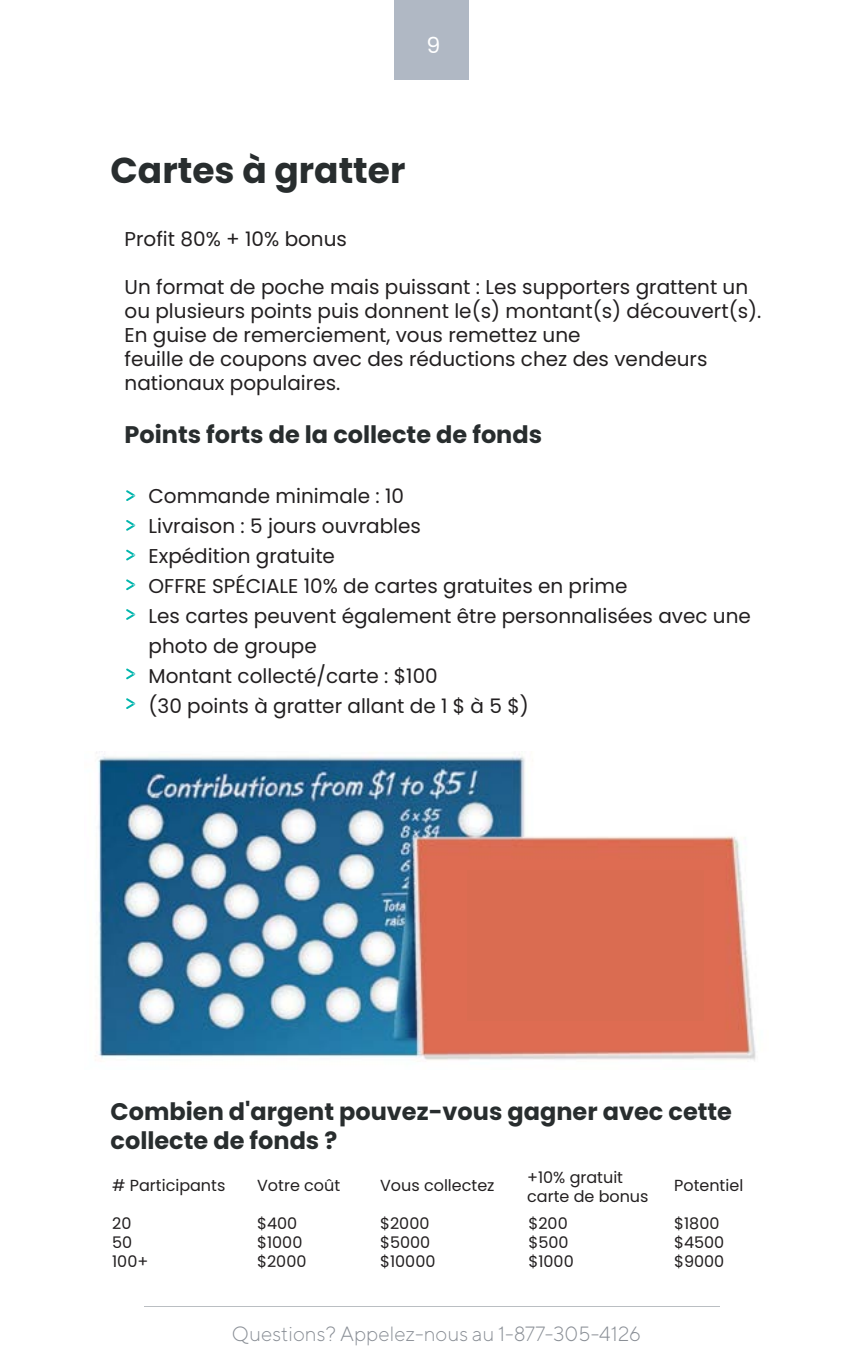
<style>
.page{position:relative;width:864px;height:1368px;background:#fff}
.page>*{position:absolute;margin:0;border:0;box-sizing:border-box;transform-origin:0 0}
.t1{font:700 36px "Poppins";color:#282d2e}
.t2{font:700 24px/28.8px "Poppins";color:#282d2e}
.t3{font:22.2px "Poppins";color:#fff}
.t4{font:300 20.6px "TT Norms";color:#8a8f96}
.t5{font:20px/30px "Poppins";color:#221f20}
.t6{font:16px/19.2px "Poppins";color:#221f20}
</style>
<div class="page">
<div style="left:395px;top:0;width:74px;height:79px;background:#b0b8c4"></div>
<img style="left:95px;top:754px;width:661px;height:307px">
<img style="left:126px;top:490px;width:10px;height:11px">
<img style="left:126px;top:520px;width:10px;height:11px">
<img style="left:126px;top:549px;width:10px;height:12px">
<img style="left:126px;top:579px;width:10px;height:36px">
<svg style="left:126px;top:609px;width:9px;height:11px"></svg>
<img style="left:95px;top:668px;width:89px;height:100px">
<svg style="left:126px;top:698px;width:9px;height:11px"></svg>
<div style="left:467px;top:871px;width:237px;height:150px;background:#da6c51"></div>
<p class="t3" style="left:426px;top:33px;width:15px">9</p>
<h1 class="t1" style="left:111px;top:150px;width:296px">Cartes à gratter</h1>
<p class="t5" style="left:125px;top:224px;width:224px">Profit 80% + 10% bonus</p>
<p class="t5" style="left:125px;top:275px;width:638px;line-height:24px">Un format de poche mais puissant : Les supporters grattent un ou plusieurs points puis donnent le(s) montant(s) découvert(s).<br>En guise de remerciement, vous remettez une<br>feuille de coupons avec des réductions chez des vendeurs nationaux populaires.</p>
<p class="t2" style="left:125px;top:420px;width:419px">Points forts de la collecte de fonds</p>
<p class="t5" style="left:149px;top:481px;width:604px">Commande minimale : 10<br>Livraison : 5 jours ouvrables<br>Expédition gratuite<br>OFFRE SPÉCIALE 10% de cartes gratuites en prime<br>Les cartes peuvent également être personnalisées avec une photo de groupe<br>Montant collecté/carte : $100<br>(30 points à gratter allant de 1 $ à 5 $)</p>
<p class="t2" style="left:111px;top:1098px;width:623px">Combien d'argent pouvez-vous gagner avec cette collecte de fonds ?</p>
<p class="t6" style="left:112px;top:1176px;width:115px"># Participants</p>
<p class="t6" style="left:112px;top:1214px;width:38px">20<br>50<br>100+</p>
<p class="t6" style="left:257px;top:1176px;width:85px">Votre coût</p>
<p class="t6" style="left:257px;top:1214px;width:51px">$400 $1000 $2000</p>
<p class="t6" style="left:380px;top:1176px;width:116px">Vous collectez</p>
<p class="t6" style="left:380px;top:1214px;width:57px">$2000 $5000 $10000</p>
<p class="t6" style="left:527px;top:1168px;width:123px">+10% gratuit carte de bonus</p>
<p class="t6" style="left:529px;top:1214px;width:47px">$200 $500 $1000</p>
<p class="t4" style="left:232px;top:1322px;width:411px">Questions? Appelez-nous au 1-877-305-4126</p>
<p class="t6" style="left:674px;top:1176px;width:71px">Potentiel</p>
<p class="t6" style="left:674px;top:1214px;width:52px">$1800 $4500 $9000</p>
</div>
